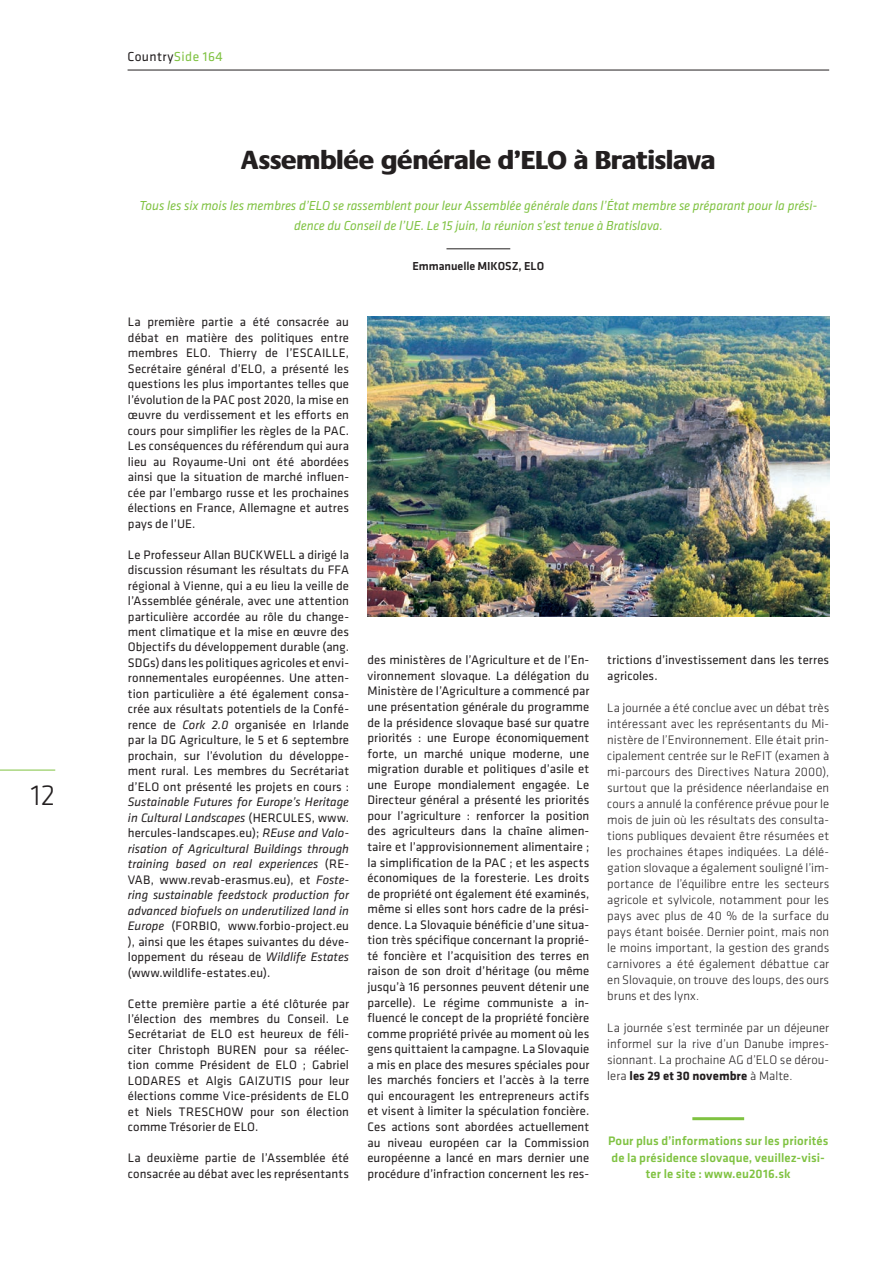
<style>
.page{position:relative;width:893px;height:1263px;background:#fff}
.page>*{position:absolute;margin:0;border:0;box-sizing:border-box;transform-origin:0 0}
.t1{font:300 30px "Klavika";color:#231f20}
.t2{font:800 27px "Praxis";color:#231f20}
.t3{font:italic 13.5px/19.5px "Klavika";color:#7fc241;text-align:center}
.t4{font:13.5px "Klavika";letter-spacing:.03em;color:#231f20}
.t5{font:12.75px/15.5px "Klavika";letter-spacing:.005em;color:#231f20;text-align:justify}
.t6{font:300 12.75px/15.9px "Klavika";letter-spacing:.005em;color:#231f20;text-align:justify}
.t7{font:italic 12.75px/15.5px "Klavika";color:#231f20;text-align:justify}
.t8{font:500 12.75px/16.4px "Klavika";letter-spacing:.005em;color:#7fc241;text-align:center}
.t9{font:500 12px "Klavika";letter-spacing:-.005em;color:#231f20}
.s1{color:#7fc241}
.s2{font-style:italic}
.s3{font-style:normal}
.s4{font-weight:700}
</style>
<div class="page">
<hr style="left:0;top:770px;width:55px;height:1px;background:#7fc241">
<hr style="left:128px;top:70px;width:701px;height:1px;background:#231f20">
<hr style="left:446px;top:248px;width:64px;height:1px;background:#231f20">
<hr style="left:692px;top:1117px;width:52px;height:3px;background:#7fc241">
<img style="left:367px;top:317px;width:462px;height:300px">
<h1 class="t1" style="left:31px;top:779px;width:26px">12</h1>
<p class="t4" style="left:128px;top:49px;width:97px">Country<span class="s1">Side 164</span></p>
<h2 class="t2" style="left:241px;top:145px;width:476px">Assemblée générale d’ELO à Bratislava</h2>
<p class="t3" style="left:139px;top:196px;width:679px">Tous les six mois les membres d’ELO se rassemblent pour leur Assemblée générale dans l’État membre se préparant pour la prési&shy;dence du Conseil de l’UE. Le 15 juin, la réunion s’est tenue à Bratislava.</p>
<p class="t9" style="left:412px;top:260px;width:133px">Emmanuelle MIKOSZ, ELO</p>
<p class="t5" style="left:128px;top:315px;width:223px">La première partie a été consacrée au débat en matière des politiques entre membres ELO. Thierry de l’ESCAILLE, Secrétaire général d’ELO, a présenté les questions les plus importantes telles que l’évolution de la PAC post 2020, la mise en œuvre du verdissement et les efforts en cours pour simplifier les règles de la PAC.<br>Les conséquences du référendum qui aura lieu au Royaume-Uni ont été abordées ainsi que la situation de marché influen&shy;cée par l’embargo russe et les prochaines élections en France, Allemagne et autres pays de l’UE.</p>
<p class="t5" style="left:128px;top:547px;width:223px">Le Professeur Allan BUCKWELL a dirigé la discussion résumant les résultats du FFA régional à Vienne, qui a eu lieu la veille de l’Assemblée générale, avec une attention particulière accordée au rôle du change&shy;ment climatique et la mise en œuvre des Objectifs du développement durable (ang.<br>SDGs) dans les politiques agricoles et envi&shy;ronnementales européennes. Une atten&shy;tion particulière a été également consa&shy;crée aux résultats potentiels de la Confé&shy;rence de <span class="s2">Cork 2.0</span> organisée en Irlande par la DG Agriculture, le 5 et 6 septembre prochain, sur l’évolution du développe&shy;ment rural. Les membres du Secrétariat d’ELO ont présenté les projets en cours :</p>
<p class="t7" style="left:128px;top:794px;width:223px">Sustainable Futures for Europe’s Heritage in Cultural Landscapes <span class="s3">(HERCULES, www. hercules-landscapes.eu);</span> REuse and Valo&shy;risation of Agricultural Buildings through training based on real experiences <span class="s3">(RE-VAB, www.revab-erasmus.eu), et</span> Foste&shy;ring sustainable feedstock production for advanced biofuels on underutilized land in Europe <span class="s3">(FORBIO, www.forbio-project.eu ), ainsi que les étapes suivantes du déve&shy;loppement du réseau de</span> Wildlife Estates <span class="s3">(www.wildlife-estates.eu).</span></p>
<p class="t5" style="left:128px;top:996px;width:223px">Cette première partie a été clôturée par l’élection des membres du Conseil. Le Secrétariat de ELO est heureux de féli&shy;citer Christoph BUREN pour sa réélec&shy;tion comme Président de ELO ; Gabriel LODARES et Algis GAIZUTIS pour leur élections comme Vice-présidents de ELO et Niels TRESCHOW pour son élection comme Trésorier de ELO.</p>
<p class="t5" style="left:128px;top:1150px;width:223px">La deuxième partie de l’Assemblée été consacrée au débat avec les représentants</p>
<p class="t5" style="left:367px;top:652px;width:223px">des ministères de l’Agriculture et de l’En&shy;vironnement slovaque. La délégation du Ministère de l’Agriculture a commencé par une présentation générale du programme de la présidence slovaque basé sur quatre priorités : une Europe économiquement forte, un marché unique moderne, une migration durable et politiques d’asile et une Europe mondialement engagée. Le Directeur général a présenté les priorités pour l’agriculture : renforcer la position des agriculteurs dans la chaîne alimen&shy;taire et l’approvisionnement alimentaire ; la simplification de la PAC ; et les aspects économiques de la foresterie. Les droits de propriété ont également été examinés, même si elles sont hors cadre de la prési&shy;dence. La Slovaquie bénéficie d’une situa&shy;tion très spécifique concernant la proprié&shy;té foncière et l’acquisition des terres en raison de son droit d’héritage (ou même jusqu’à 16 personnes peuvent détenir une parcelle). Le régime communiste a in&shy;fluencé le concept de la propriété foncière comme propriété privée au moment où les gens quittaient la campagne. La Slovaquie a mis en place des mesures spéciales pour les marchés fonciers et l’accès à la terre qui encouragent les entrepreneurs actifs et visent à limiter la spéculation foncière.<br>Ces actions sont abordées actuellement au niveau européen car la Commission européenne a lancé en mars dernier une procédure d’infraction concernent les res-</p>
<p class="t5" style="left:607px;top:652px;width:223px;line-height:15.9px">trictions d’investissement dans les terres agricoles.</p>
<p class="t6" style="left:607px;top:700px;width:223px">La journée a été conclue avec un débat très intéressant avec les représentants du Mi&shy;nistère de l’Environnement. Elle était prin&shy;cipalement centrée sur le ReFIT (examen à mi-parcours des Directives Natura 2000), surtout que la présidence néerlandaise en cours a annulé la conférence prévue pour le mois de juin où les résultats des consulta&shy;tions publiques devaient être résumées et les prochaines étapes indiquées. La délé&shy;gation slovaque a également souligné l’im&shy;portance de l’équilibre entre les secteurs agricole et sylvicole, notamment pour les pays avec plus de 40 % de la surface du pays étant boisée. Dernier point, mais non le moins important, la gestion des grands carnivores a été également débattue car en Slovaquie, on trouve des loups, des ours bruns et des lynx.</p>
<p class="t6" style="left:607px;top:1020px;width:223px">La journée s’est terminée par un déjeuner informel sur la rive d’un Danube impres&shy;sionnant. La prochaine AG d’ELO se dérou&shy;lera <span class="s4">les 29 et 30 novembre</span> à Malte.</p>
<p class="t8" style="left:608px;top:1133px;width:222px">Pour plus d’informations sur les priorités de la présidence slovaque, veuillez-visi&shy;ter le site : www.eu2016.sk</p>
</div>
